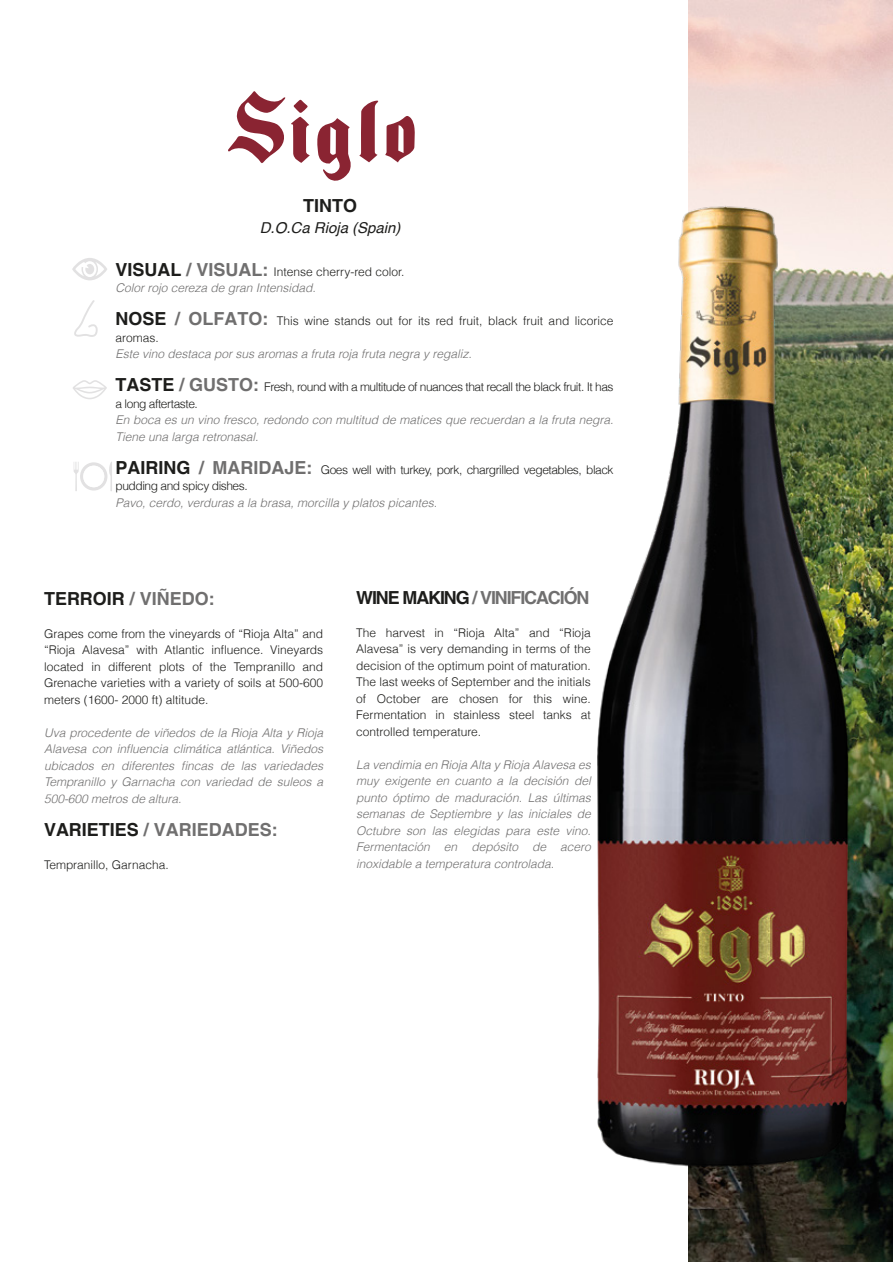
<style>
.page{position:relative;width:893px;height:1263px;background:#fff}
.page>*{position:absolute;margin:0;border:0;box-sizing:border-box;transform-origin:0 0}
.t1{font:700 18px "Helvetica";color:#706f6f}
.t2{font:700 18px "Helvetica";letter-spacing:-.065em;color:#706f6f}
.t3{font:700 18px "Helvetica";color:#1d1d1b}
.t4{font:italic 15px "Helvetica";color:#1d1d1b}
.t5{font:italic 300 12px/16.5px "Helvetica";color:#706f6f;text-align:justify}
.t6{font:300 12px/16.5px "Helvetica";color:#1d1d1b;text-align:justify}
.t7{font:300 12px/16.5px "Helvetica";letter-spacing:-.04em;color:#1d1d1b}
.s1{font-weight:700;font-style:normal;font-size:18px;color:#1d1d1b}
.s2{font-weight:700;font-style:normal;font-size:18px}
.s3{font-style:normal;color:#1d1d1b}
.s4{font-weight:700;font-size:18px}
.s5{font-weight:700;font-size:18px;color:#706f6f}
.s6{color:#1d1d1b}
</style>
<div class="page">
<img style="left:689px;top:1px;width:204px;height:1260px">
<svg style="left:72px;top:258px;width:35px;height:22px"></svg>
<svg style="left:74px;top:300px;width:24px;height:37px"></svg>
<svg style="left:73px;top:380px;width:34px;height:19px"></svg>
<svg style="left:74px;top:462px;width:38px;height:29px"></svg>
<svg style="left:228px;top:91px;width:187px;height:90px"></svg>
<img style="left:597px;top:199px;width:296px;height:999px">
<h1 class="t3" style="left:303px;top:195px;width:55px">TINTO</h1>
<p class="t4" style="left:260px;top:216px;width:142px">D.O.Ca Rioja (Spain)</p>
<p class="t5" style="left:116px;top:263px;width:290px"><span class="s1">VISUAL</span> <span class="s2">/ VISUAL:</span> <span class="s3">Intense cherry-red color.<br></span>Color rojo cereza de gran Intensidad.</p>
<p class="t6" style="left:116px;top:312px;width:499px"><span class="s4">NOSE</span> <span class="s5">/ OLFATO:</span> This wine stands out for its red fruit, black fruit and licorice aromas.</p>
<p class="t5" style="left:116px;top:346px;width:358px">Este vino destaca por sus aromas a fruta roja fruta negra y regaliz.</p>
<p class="t7" style="left:116px;top:378px;width:499px"><span class="s4">TASTE</span> <span class="s5">/ GUSTO:</span> Fresh, round with a multitude of nuances that recall the black fruit. It has a long aftertaste.</p>
<p class="t5" style="left:116px;top:412px;width:500px">En boca es un vino fresco, redondo con multitud de matices que recuerdan a la fruta negra.<br>Tiene una larga retronasal.</p>
<p class="t7" style="left:116px;top:461px;width:499px"><span class="s4">PAIRING</span> <span class="s5">/ MARIDAJE:</span> Goes well with turkey, pork, chargrilled vegetables, black pudding and spicy dishes.</p>
<p class="t5" style="left:116px;top:494px;width:323px">Pavo, cerdo, verduras a la brasa, morcilla y platos picantes.</p>
<h1 class="t1" style="left:44px;top:588px;width:172px"><span class="s6">TERROIR</span> / VIÑEDO:</h1>
<p class="t6" style="left:44px;top:625px;width:281px">Grapes come from the vineyards of “Rioja Alta” and “Rioja Alavesa” with Atlantic influence. Vineyards located in different plots of the Tempranillo and Grenache varieties with a variety of soils at 500-600 meters (1600- 2000 ft) altitude.</p>
<p class="t5" style="left:44px;top:724px;width:281px">Uva procedente de viñedos de la Rioja Alta y Rioja Alavesa con influencia climática atlántica. Viñedos ubicados en diferentes fincas de las variedades Tempranillo y Garnacha con variedad de suleos a 500-600 metros de altura.</p>
<h1 class="t1" style="left:44px;top:819px;width:235px"><span class="s6">VARIETIES</span> / VARIEDADES:</h1>
<p class="t6" style="left:44px;top:856px;width:126px">Tempranillo, Garnacha.</p>
<h1 class="t2" style="left:356px;top:586px;width:235px"><span class="s6">WINE MAKING</span> / VINIFICACIÓN</h1>
<p class="t6" style="left:356px;top:624px;width:236px">The harvest in “Rioja Alta” and “Rioja Alavesa” is very demanding in terms of the decision of the optimum point of maturation.<br>The last weeks of September and the initials of October are chosen for this wine.<br>Fermentation in stainless steel tanks at controlled temperature.</p>
<p class="t5" style="left:356px;top:756px;width:236px">La vendimia en Rioja Alta y Rioja Alavesa es muy exigente en cuanto a la decisión del punto óptimo de maduración. Las últimas semanas de Septiembre y las iniciales de Octubre son las elegidas para este vino.<br>Fermentación en depósito de acero inoxidable a temperatura controlada.</p>
</div>
